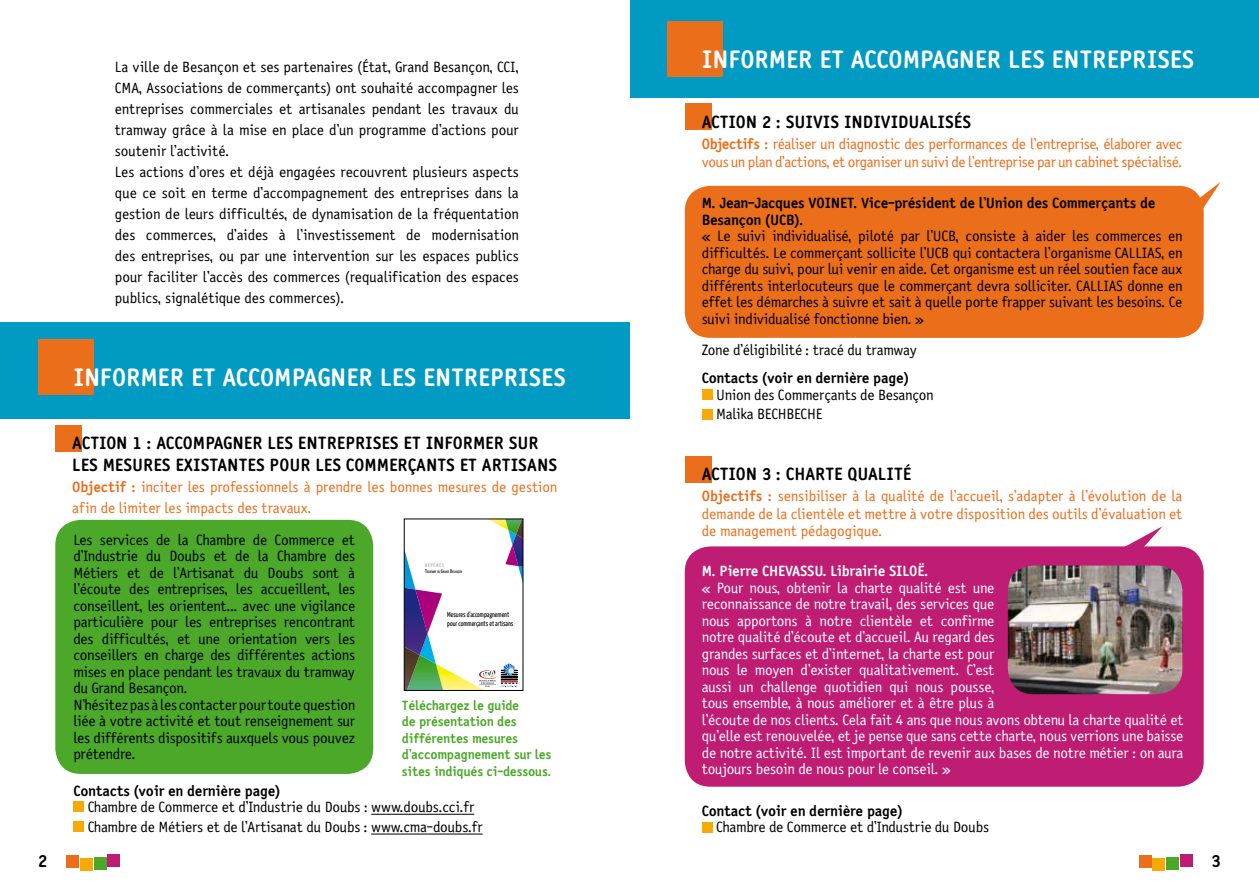
<style>
.page{position:relative;width:1259px;height:893px;background:#fff}
.page>*{position:absolute;margin:0;border:0;box-sizing:border-box;transform-origin:0 0}
.t1{font:700 25.5px "Saturday Sans ICG";color:#fff}
.t2{font:700 18px/21.6px "Saturday Sans ICG";color:#000}
.t3{font:15px/16.5px "Saturday Sans ICG";letter-spacing:-.01em;color:#000}
.t4{font:15px/16.5px "Saturday Sans ICG";letter-spacing:-.01em;color:#fff}
.t5{font:15px/18px "Saturday Sans ICG";letter-spacing:-.01em;color:#eb6e1b}
.t6{font:700 15px "Saturday Sans ICG";letter-spacing:-.01em;color:#000}
.t7{font:700 15px "Saturday Sans ICG";letter-spacing:-.01em;color:#fff}
.t8{font:700 13.5px/16.5px "Saturday Sans ICG";letter-spacing:-.01em;color:#4ba829}
.t9{font:7.2px/8.7px "Yanone Kaffeesatz";color:#000}
.t10{font:5.25px "Yanone Kaffeesatz";letter-spacing:.2em;color:#9c9e9f}
.t11{font:3.6px "Yanone Kaffeesatz";color:#000}
.s1{font-weight:700}
.s2{font-size:5.25px}
</style>
<div class="page">
<div style="left:0;top:0;width:1259px;height:98px;background:#009ac2"></div>
<div style="left:66px;top:855px;width:13px;height:12px;background:#eb6e1b"></div>
<div style="left:80px;top:859px;width:12px;height:12px;background:#f7a906"></div>
<div style="left:94px;top:857px;width:12px;height:12px;background:#4ba829"></div>
<div style="left:108px;top:855px;width:12px;height:12px;background:#bf1c73"></div>
<div style="left:1139px;top:855px;width:12px;height:12px;background:#eb6e1b"></div>
<div style="left:1152px;top:859px;width:13px;height:12px;background:#f7a906"></div>
<div style="left:1166px;top:857px;width:12px;height:12px;background:#4ba829"></div>
<div style="left:1180px;top:855px;width:12px;height:12px;background:#bf1c73"></div>
<div style="left:55px;top:426px;width:27px;height:26px;background:#eb6e1b"></div>
<div style="left:685px;top:104px;width:26px;height:26px;background:#eb6e1b"></div>
<div style="left:685px;top:456px;width:26px;height:27px;background:#eb6e1b"></div>
<svg style="left:1126px;top:526px;width:36px;height:20px"></svg>
<div style="left:668px;top:21px;width:55px;height:55px;background:#eb6e1b"></div>
<div style="left:685px;top:546px;width:518px;height:241px;background:#bf1c73;border-radius:26px"></div>
<div style="left:55px;top:520px;width:318px;height:254px;background:#4ba829;border-radius:26px"></div>
<svg style="left:1168px;top:182px;width:52px;height:62px"></svg>
<div style="left:0;top:0;width:629px;height:103px;background:#fff"></div>
<div style="left:0;top:322px;width:629px;height:97px;background:#009ac2"></div>
<div style="left:38px;top:339px;width:56px;height:56px;background:#eb6e1b"></div>
<div style="left:702px;top:822px;width:10px;height:10px;background:#f7a906"></div>
<div style="left:702px;top:389px;width:10px;height:11px;background:#f7a906"></div>
<div style="left:702px;top:409px;width:10px;height:10px;background:#f7a906"></div>
<div style="left:685px;top:186px;width:518px;height:152px;background:#eb6e1b;border-radius:26px"></div>
<img style="left:1008px;top:566px;width:174px;height:128px">
<hr style="left:371px;top:814px;width:103px;height:1px;background:#000">
<hr style="left:371px;top:834px;width:111px;height:1px;background:#000">
<div style="left:73px;top:801px;width:11px;height:11px;background:#f7a906"></div>
<div style="left:73px;top:821px;width:11px;height:11px;background:#f7a906"></div>
<svg style="left:406px;top:521px;width:115px;height:168px"></svg>
<div style="left:404px;top:519px;width:119px;height:172px;border:1px solid #000"></div>
<p class="t3" style="left:115px;top:56px;width:405px;line-height:21px">La ville de Besançon et ses partenaires (État, Grand Besançon, CCI, CMA, Associations de commerçants) ont souhaité accompagner les entreprises commerciales et artisanales pendant les travaux du tramway grâce à la mise en place d’un programme d’actions pour soutenir l’activité.<br>Les actions d’ores et déjà engagées recouvrent plusieurs aspects que ce soit en terme d’accompagnement des entreprises dans la gestion de leurs difficultés, de dynamisation de la fréquentation des commerces, d’aides à l’investissement de modernisation des entreprises, ou par une intervention sur les espaces publics pour faciliter l’accès des commerces (requalification des espaces publics, signalétique des commerces).</p>
<h1 class="t1" style="left:73px;top:363px;width:494px">Inform er et accompagner les entreprises</h1>
<p class="t2" style="left:72px;top:432px;width:486px">Action 1 : Accompagner les entreprises et inform er sur les mesur es existantes pour les comm erçants et artisans</p>
<p class="t5" style="left:72px;top:476px;width:486px;line-height:21px"><span class="s1">Objectif :</span> inciter les professionnels à prendre les bonnes mesures de gestion afin de limiter les impacts des travaux.</p>
<p class="t3" style="left:73px;top:531px;width:283px">Les services de la Chambre de Commerce et d’Industrie du Doubs et de la Chambre des Métiers et de l’Artisanat du Doubs sont à l’écoute des entreprises, les accueillent, les conseillent, les orientent... avec une vigilance particulière pour les entreprises rencontrant des difficultés, et une orientation vers les conseillers en charge des différentes actions mises en place pendant les travaux du tramway du Grand Besançon.<br>N’hésitez pas à les contacter pour toute question liée à votre activité et tout renseignement sur les différents dispositifs auxquels vous pouvez prétendre.</p>
<p class="t10" style="left:425px;top:562px;width:20px">REPÈRES</p>
<p class="t11" style="left:425px;top:569px;width:39px"><span class="s2">T</span>RAMWAY DU <span class="s2">G</span>RAND <span class="s2">B</span>ESANÇON</p>
<p class="t9" style="left:447px;top:610px;width:68px">Mesures d’accompagnement pour commerçants et artisans</p>
<p class="t8" style="left:402px;top:697px;width:151px">Téléchargez le guide<br>de présentation des différentes mesures d’accompagnement sur les sites indiqués ci-dessous.</p>
<p class="t6" style="left:73px;top:782px;width:208px">Contacts (voir en dernière page)</p>
<p class="t3" style="left:88px;top:797px;width:396px;line-height:19.8px">Chambre de Commerce et d’Industrie du Doubs : www.doubs.cci.fr<br>Chambre de Métiers et de l’Artisanat du Doubs : www.cma-doubs.fr</p>
<h1 class="t1" style="left:702px;top:45px;width:494px">Inform er et accompagner les entreprises</h1>
<p class="t2" style="left:702px;top:111px;width:271px">Action 2 : Suivis individualisés</p>
<p class="t5" style="left:702px;top:135px;width:482px"><span class="s1">Objectifs :</span> réaliser un diagnostic des performances de l’entreprise, élaborer avec vous un plan d’actions, et organiser un suivi de l’entreprise par un cabinet spécialisé.</p>
<p class="t6" style="left:702px;top:195px;width:116px">M. Jean-Jacques VOINE</p>
<p class="t6" style="left:847px;top:195px;width:310px">T. Vice-président de l’U nion des Commerçants de</p>
<p class="t6" style="left:702px;top:211px;width:103px">Besançon (UCB).</p>
<p class="t3" style="left:702px;top:228px;width:482px;text-align:justify">« Le suivi individualisé, piloté par l’UCB, consiste à aider les commerces en difficultés. Le commerçant sollicite l’UCB qui contactera l’organisme CALLIAS, en charge du suivi, pour lui venir en aide. Cet organisme est un réel soutien face aux différents interlocuteurs que le commerçant devra solliciter. CALLIAS donne en effet les démarches à suivre et sait à quelle porte frapper suivant les besoins. Ce suivi individualisé fonctionne bien. »</p>
<p class="t3" style="left:702px;top:342px;width:217px">Zone d’éligibilité : tracé du tramway</p>
<p class="t6" style="left:702px;top:369px;width:208px">Contacts (voir en dernière page)</p>
<p class="t3" style="left:716px;top:385px;width:219px;line-height:19.8px">Union des Commerçants de Besançon<br>Malika BECHBECHE</p>
<p class="t2" style="left:702px;top:463px;width:211px">Action 3 : Charte Qualité</p>
<p class="t5" style="left:702px;top:487px;width:482px"><span class="s1">Objectifs :</span> sensibiliser à la qualité de l’accueil, s’adapter à l’évolution de la demande de la clientèle et mettre à votre disposition des outils d’évaluation et</p>
<p class="t5" style="left:702px;top:521px;width:182px">de management pédagogique.</p>
<p class="t7" style="left:702px;top:562px;width:69px">M. Pierre CHEVASSU</p>
<p class="t7" style="left:823px;top:562px;width:75px">. Librairie SILO</p>
<p class="t7" style="left:917px;top:562px;width:12px">Ë.</p>
<p class="t4" style="left:702px;top:579px;width:483px">« Pour nous, obtenir la charte qualité est une<br>reconnaissance de notre travail, des services que<br>nous apportons à notre clientèle et confirme<br>notre qualité d’écoute et d’accueil. Au regard des<br>grandes surfaces et d’internet, la charte est pour<br>nous le moyen d’exister qualitativement. C’est<br>aussi un challenge quotidien qui nous pousse,<br>tous ensemble, à nous améliorer et à être plus à<br>l’écoute de nos clients. Cela fait 4 ans que nous avons obtenu la charte qualité et qu’elle est renouvelée, et je pense que sans cette charte, nous verrions une baisse de notre activité. Il est important de revenir aux bases de notre métier : on aura toujours besoin de nous pour le conseil. »</p>
<p class="t6" style="left:702px;top:802px;width:202px">Contact (voir en dernière page)</p>
<p class="t3" style="left:716px;top:819px;width:274px">Chambre de Commerce et d’Industrie du Doubs</p>
<p class="t2" style="left:38px;top:850px;width:11px">2</p>
<p class="t2" style="left:1211px;top:850px;width:11px">3</p>
</div>
